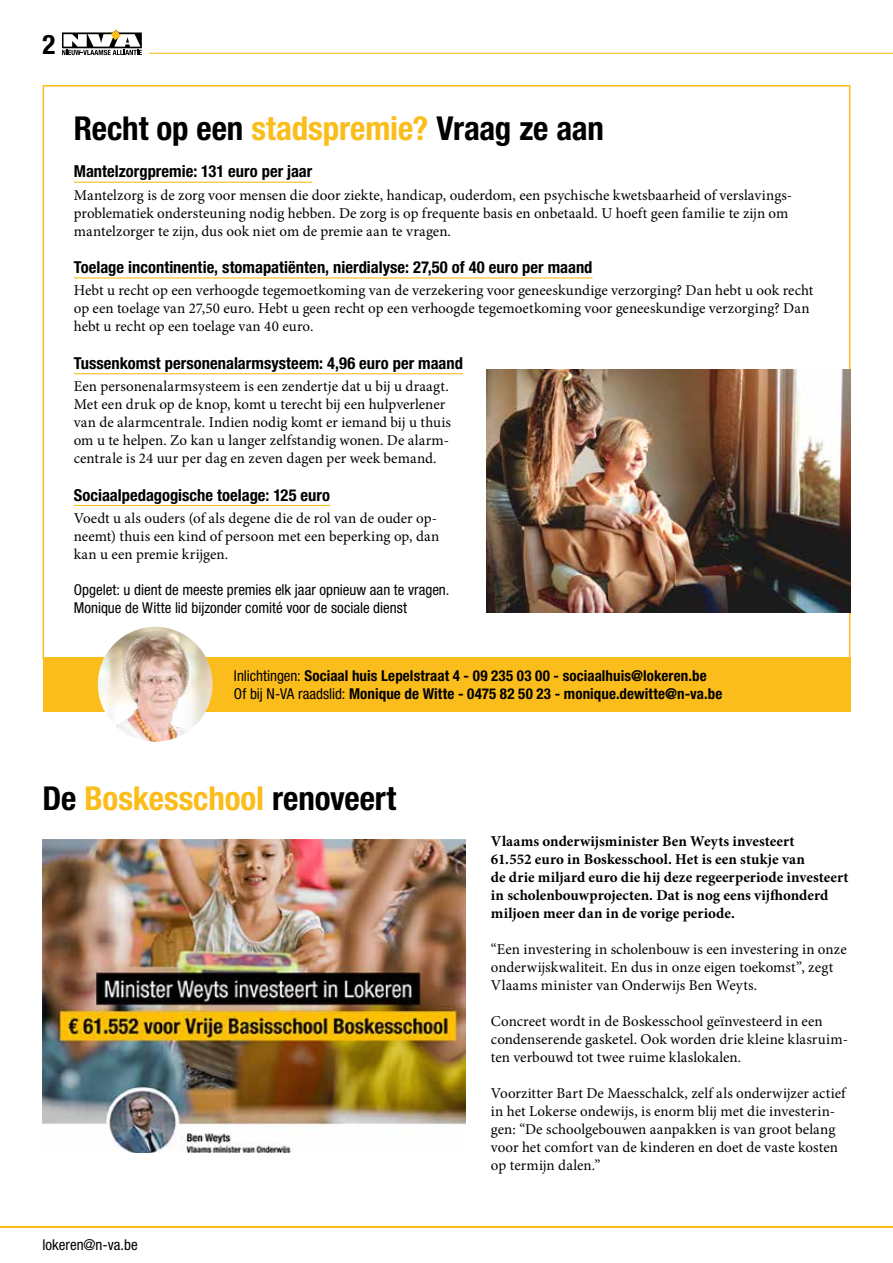
<style>
.page{position:relative;width:893px;height:1263px;background:#fff}
.page>*{position:absolute;margin:0;border:0;box-sizing:border-box;transform-origin:0 0}
.t1{font:700 condensed 33px "Helvetica Neue LT Std";letter-spacing:-.005em;color:#000}
.t2{font:700 condensed 33px "Helvetica Neue LT Std";letter-spacing:-.005em;color:#fbbd1b}
.t3{font:700 condensed 27px "Helvetica Neue LT Std";color:#000}
.t4{font:700 condensed 16.5px "Helvetica Neue LT Std";color:#000}
.t5{font:15px/18px "Minion Pro";color:#000}
.t6{font:700 15px/18px "Minion Pro";color:#000}
.t7{font:700 condensed 15px/18px "Helvetica Neue LT Std";letter-spacing:.005em;color:#000}
.t8{font:condensed 15px/18px "Helvetica Neue LT Std";color:#000}
.s1{color:#fbbd1b}
.s2{font-weight:400}
.s3{color:#000}
</style>
<div class="page">
<hr style="left:74px;top:182px;width:238px;height:1px;background:#fbbd1b">
<hr style="left:74px;top:277px;width:519px;height:1px;background:#fbbd1b">
<hr style="left:74px;top:373px;width:389px;height:1px;background:#fbbd1b">
<hr style="left:74px;top:505px;width:256px;height:1px;background:#fbbd1b">
<div style="left:43px;top:657px;width:807px;height:55px;background:#fbbd1b"></div>
<img style="left:43px;top:839px;width:422px;height:313px">
<img style="left:486px;top:369px;width:364px;height:243px">
<img style="left:98px;top:629px;width:115px;height:113px">
<hr style="left:149px;top:53px;width:744px;height:1px;background:#fbbd1b">
<svg style="left:62px;top:30px;width:80px;height:25px"></svg>
<svg style="left:0;top:1225px;width:893px;height:3px;background:#fccf5b"></svg>
<h2 class="t3" style="left:43px;top:28px;width:14px">2</h2>
<h1 class="t1" style="left:74px;top:108px;width:532px">Recht op een <span class="s1">stadspremie?</span> Vraag ze aan</h1>
<p class="t4" style="left:74px;top:162px;width:240px">Mantelzorgpremie: 131 euro per jaar</p>
<p class="t5" style="left:74px;top:186px;width:720px">Mantelzorg is de zorg voor mensen die door ziekte, handicap, ouderdom, een psychische kwetsbaarheid of verslavings&shy;problematiek ondersteuning nodig hebben. De zorg is op frequente basis en onbetaald. U hoeft geen familie te zijn om mantelzorger te zijn, dus ook niet om de premie aan te vragen.</p>
<p class="t4" style="left:74px;top:257px;width:520px">Toelage incontinentie, stomapatiënten, nierdialyse: 27,50 of 40 euro per maand</p>
<p class="t5" style="left:74px;top:282px;width:741px">Hebt u recht op een verhoogde tegemoetkoming van de verzekering voor geneeskundige verzorging? Dan hebt u ook recht op een toelage van 27,50 euro. Hebt u geen recht op een verhoogde tegemoetkoming voor geneeskundige verzorging? Dan hebt u recht op een toelage van 40 euro.</p>
<p class="t4" style="left:74px;top:353px;width:391px">Tussenkomst personenalarmsysteem: 4,96 euro per maand</p>
<p class="t5" style="left:74px;top:377px;width:379px">Een personenalarmsysteem is een zendertje dat u bij u draagt.<br>Met een druk op de knop, komt u terecht bij een hulpverlener van de alarmcentrale. Indien nodig komt er iemand bij u thuis om u te helpen. Zo kan u langer zelfstandig wonen. De alarm&shy;centrale is 24 uur per dag en zeven dagen per week bemand.</p>
<p class="t4" style="left:74px;top:485px;width:258px">Sociaalpedagogische toelage: 125 euro</p>
<p class="t5" style="left:74px;top:509px;width:367px">Voedt u als ouders (of als degene die de rol van de ouder op&shy;neemt) thuis een kind of persoon met een beperking op, dan kan u een premie krijgen.</p>
<p class="t8" style="left:74px;top:580px;width:377px">Opgelet: u dient de meeste premies elk jaar opnieuw aan te vragen.<br>Monique de Witte lid bijzonder comité voor de sociale dienst</p>
<p class="t7" style="left:234px;top:666px;width:490px"><span class="s2">Inlichtingen:</span> Sociaal huis Lepelstraat 4 - 09 235 03 00 - sociaalhuis@lokeren.be<br><span class="s2">Of bij N-VA raadslid:</span> Monique de Witte - 0475 82 50 23 - monique.dewitte@n-va.be</p>
<h1 class="t2" style="left:43px;top:778px;width:355px"><span class="s3">De</span> Boskesschool <span class="s3">renoveert</span></h1>
<p class="t8" style="left:43px;top:1236px;width:97px">lokeren@n-va.be</p>
<p class="t6" style="left:491px;top:832px;width:359px">Vlaams onderwijsminister Ben Weyts investeert<br>61.552 euro in Boskesschool. Het is een stukje van<br>de drie miljard euro die hij deze regeerperiode investeert in scholenbouwprojecten. Dat is nog eens vijfhonderd miljoen meer dan in de vorige periode.</p>
<p class="t5" style="left:491px;top:940px;width:357px">“Een investering in scholenbouw is een investering in onze onderwijskwaliteit. En dus in onze eigen toekomst”, zegt<br>Vlaams minister van Onderwijs Ben Weyts.</p>
<p class="t5" style="left:491px;top:1012px;width:359px">Concreet wordt in de Boskesschool geïnvesteerd in een condenserende gasketel. Ook worden drie kleine klasruim&shy;ten verbouwd tot twee ruime klaslokalen.</p>
<p class="t5" style="left:491px;top:1084px;width:356px">Voorzitter Bart De Maesschalck, zelf als onderwijzer actief in het Lokerse ondewijs, is enorm blij met die investerin&shy;gen: “De schoolgebouwen aanpakken is van groot belang voor het comfort van de kinderen en doet de vaste kosten op termijn dalen.”</p>
</div>
